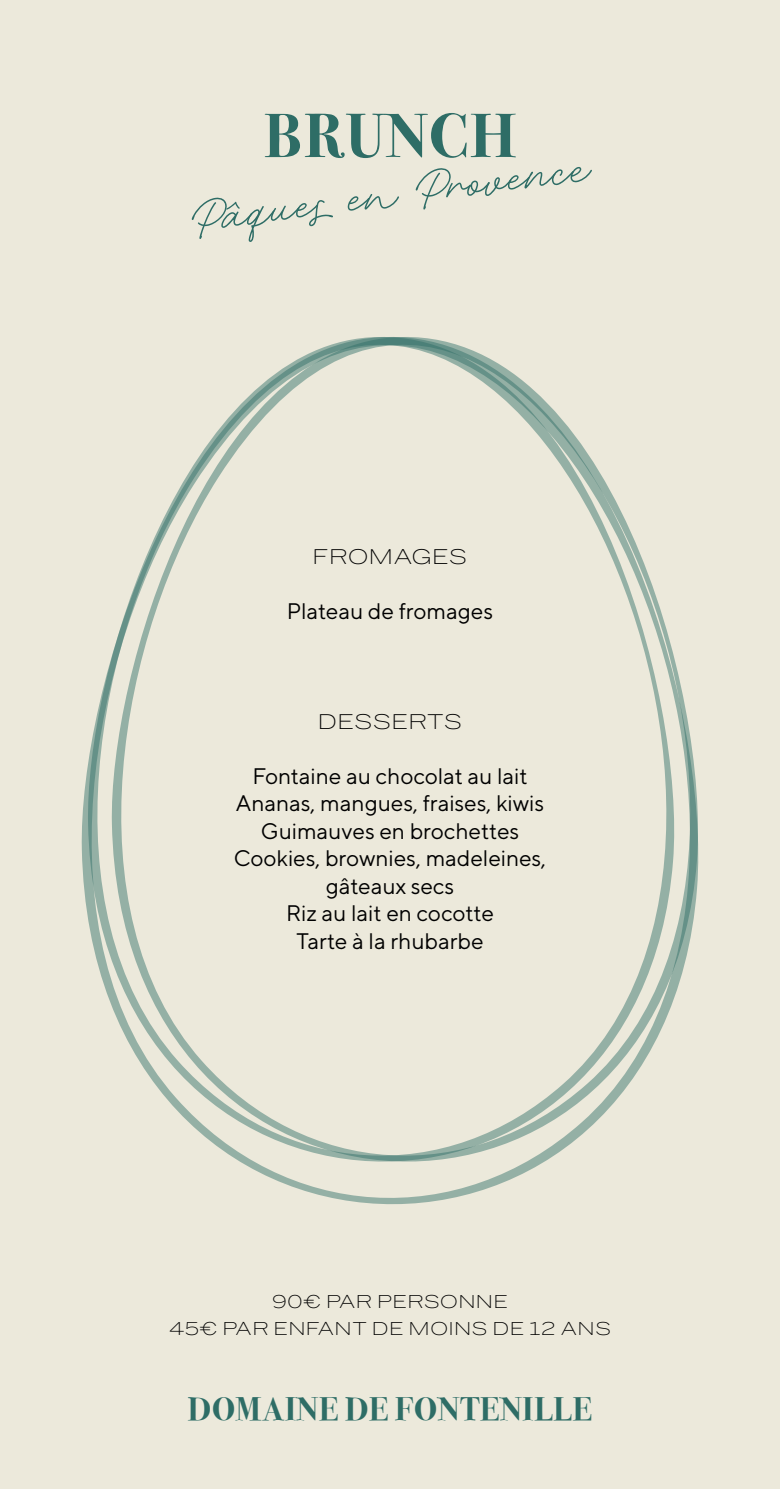
<style>
.page{position:relative;width:780px;height:1489px;background:#fff}
.page>*{position:absolute;margin:0;border:0;box-sizing:border-box;transform-origin:0 0}
.t1{font:72.5px "Adventures Unlimited Script";color:#2e6d66}
.t2{font:700 62.5px "Bodoni Svty Two ITCTT";letter-spacing:.025em;color:#2e6d66}
.t3{font:700 32.5px "Bodoni Svty Two ITCTT";letter-spacing:.025em;color:#2e6d66}
.t4{font:22.5px "TT Norms Pro";color:#000}
.t5{font:300 20px "Benton Sans Wide";letter-spacing:.045em;color:#000}
.t6{font:300 17.5px "Benton Sans Wide";letter-spacing:.05em;color:#000}
</style>
<div class="page">
<div style="left:0;top:0;width:780px;height:1488px;background:#ece9db"></div>
<svg style="left:81px;top:337px;width:618px;height:868px"></svg>
<p class="t2" style="left:264px;top:84px;width:253px">BRUNCH</p>
<p class="t1" style="left:187px;top:190px;width:405px;rotate:-8deg">Pâques en Provence</p>
<p class="t5" style="left:313px;top:544px;width:155px">FROMAGES</p>
<p class="t4" style="left:287px;top:596px;width:207px">Plateau de fromages</p>
<p class="t5" style="left:318px;top:709px;width:145px">DESSERTS</p>
<p class="t4" style="left:252px;top:761px;width:277px">Fontaine au chocolat au lait</p>
<p class="t4" style="left:236px;top:789px;width:310px">Ananas, mangues, fraises, kiwis</p>
<p class="t4" style="left:261px;top:816px;width:260px">Guimauves en brochettes</p>
<p class="t4" style="left:234px;top:844px;width:314px">Cookies, brownies, madeleines,</p>
<p class="t4" style="left:326px;top:871px;width:130px">gâteaux secs</p>
<p class="t4" style="left:286px;top:899px;width:209px">Riz au lait en cocotte</p>
<p class="t4" style="left:296px;top:926px;width:188px">Tarte à la rhubarbe</p>
<p class="t6" style="left:272px;top:1290px;width:237px">90€ PAR PERSONNE</p>
<p class="t6" style="left:169px;top:1318px;width:443px">45€ PAR ENFANT DE MOINS DE 12 ANS</p>
<p class="t3" style="left:188px;top:1381px;width:405px">DOMAINE DE FONTENILLE</p>
</div>
